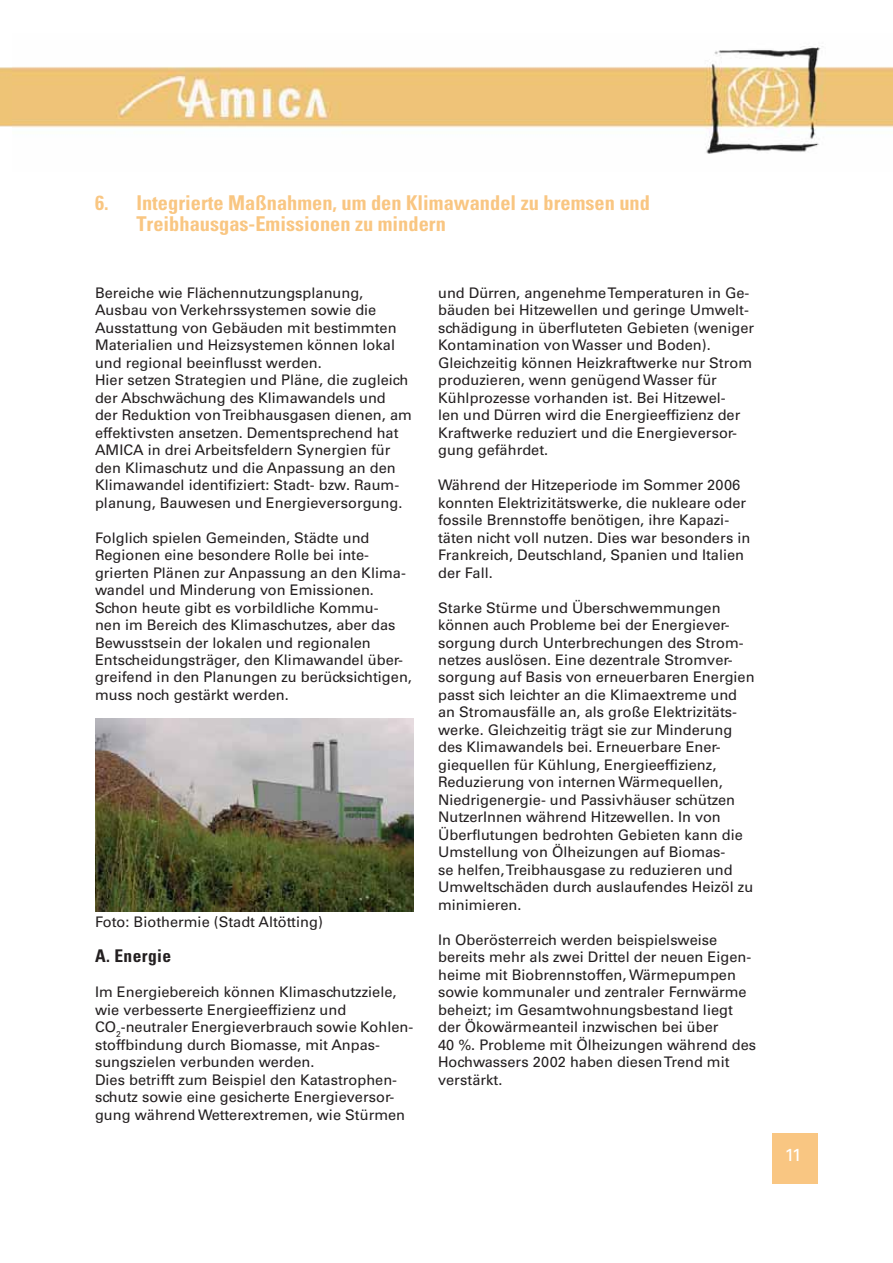
<style>
.page{position:relative;width:893px;height:1263px;background:#fff}
.page>*{position:absolute;margin:0;border:0;box-sizing:border-box;transform-origin:0 0}
.t1{font:700 condensed 20.4px/20.4px "Univers";color:#f9c682}
.t2{font:700 condensed 17.55px "Univers";letter-spacing:.02em;color:#231f20}
.t3{font:17.55px "Univers 55 Roman";color:#fff}
.t4{font:14.55px/17.5px "Univers 55 Roman";color:#231f20}
</style>
<div class="page">
<img style="left:0;top:46px;width:893px;height:108px">
<div style="left:772px;top:1133px;width:45px;height:51px;background:#f9c682"></div>
<img style="left:95px;top:719px;width:318px;height:193px">
<h1 class="t1" style="left:136px;top:195px;width:515px;text-indent:-41px">6. Integrierte Maßnahmen, um den Klimawandel zu bremsen und<br>Treibhausgas-Emissionen zu mindern</h1>
<p class="t4" style="left:95px;top:285px;width:318px">Bereiche wie Flächennutzungsplanung, Ausbau von Verkehrssystemen sowie die Ausstattung von Gebäuden mit bestimmten Materialien und Heizsystemen können lokal und regional beeinflusst werden.<br>Hier setzen Strategien und Pläne, die zugleich der Abschwächung des Klimawandels und der Reduktion von Treibhausgasen dienen, am effektivsten ansetzen. Dementsprechend hat AMICA in drei Arbeitsfeldern Synergien für den Klimaschutz und die Anpassung an den Klimawandel identifiziert: Stadt- bzw. Raum&shy;planung, Bauwesen und Energieversorgung.</p>
<p class="t4" style="left:95px;top:530px;width:318px">Folglich spielen Gemeinden, Städte und Regionen eine besondere Rolle bei inte&shy;grierten Plänen zur Anpassung an den Klima&shy;wandel und Minderung von Emissionen.<br>Schon heute gibt es vorbildliche Kommu-<br>nen im Bereich des Klimaschutzes, aber das Bewusstsein der lokalen und regionalen Entscheidungsträger, den Klimawandel über&shy;greifend in den Planungen zu berücksichtigen, muss noch gestärkt werden.</p>
<p class="t4" style="left:95px;top:915px;width:229px">Foto: Biothermie (Stadt Altötting)</p>
<p class="t2" style="left:95px;top:950px;width:78px">A. Energie</p>
<p class="t4" style="left:95px;top:985px;width:320px">Im Energiebereich können Klimaschutzziele, wie verbesserte Energieeffizienz und CO<sub>2</sub>-neutraler Energieverbrauch sowie Kohlen&shy;stoffbindung durch Biomasse, mit Anpas&shy;sungszielen verbunden werden.<br>Dies betrifft zum Beispiel den Katastrophen&shy;schutz sowie eine gesicherte Energieversor&shy;gung während Wetterextremen, wie Stürmen</p>
<p class="t4" style="left:438px;top:285px;width:317px">und Dürren, angenehme Temperaturen in Ge&shy;bäuden bei Hitzewellen und geringe Umwelt&shy;schädigung in überfluteten Gebieten (weniger Kontamination von Wasser und Boden).<br>Gleichzeitig können Heizkraftwerke nur Strom produzieren, wenn genügend Wasser für Kühlprozesse vorhanden ist. Bei Hitzewel-<br>len und Dürren wird die Energieeffizienz der Kraftwerke reduziert und die Energieversor&shy;gung gefährdet.</p>
<p class="t4" style="left:438px;top:478px;width:314px">Während der Hitzeperiode im Sommer 2006 konnten Elektrizitätswerke, die nukleare oder fossile Brennstoffe benötigen, ihre Kapazi&shy;täten nicht voll nutzen. Dies war besonders in Frankreich, Deutschland, Spanien und Italien der Fall.</p>
<p class="t4" style="left:438px;top:600px;width:318px">Starke Stürme und Überschwemmungen können auch Probleme bei der Energiever&shy;sorgung durch Unterbrechungen des Strom&shy;netzes auslösen. Eine dezentrale Stromver&shy;sorgung auf Basis von erneuerbaren Energien passt sich leichter an die Klimaextreme und an Stromausfälle an, als große Elektrizitäts&shy;werke. Gleichzeitig trägt sie zur Minderung des Klimawandels bei. Erneuerbare Ener&shy;giequellen für Kühlung, Energieeffizienz, Reduzierung von internen Wärmequellen, Niedrigenergie- und Passivhäuser schützen NutzerInnen während Hitzewellen. In von Überflutungen bedrohten Gebieten kann die Umstellung von Ölheizungen auf Biomas-<br>se helfen, Treibhausgase zu reduzieren und Umweltschäden durch auslaufendes Heizöl zu minimieren.</p>
<p class="t4" style="left:438px;top:932px;width:320px">In Oberösterreich werden beispielsweise bereits mehr als zwei Drittel der neuen Eigen&shy;heime mit Biobrennstoffen, Wärmepumpen sowie kommunaler und zentraler Fernwärme beheizt; im Gesamtwohnungsbestand liegt der Ökowärmeanteil inzwischen bei über<br>40 %. Probleme mit Ölheizungen während des Hochwassers 2002 haben diesen Trend mit verstärkt.</p>
<p class="t3" style="left:785px;top:1148px;width:19px">11</p>
</div>
